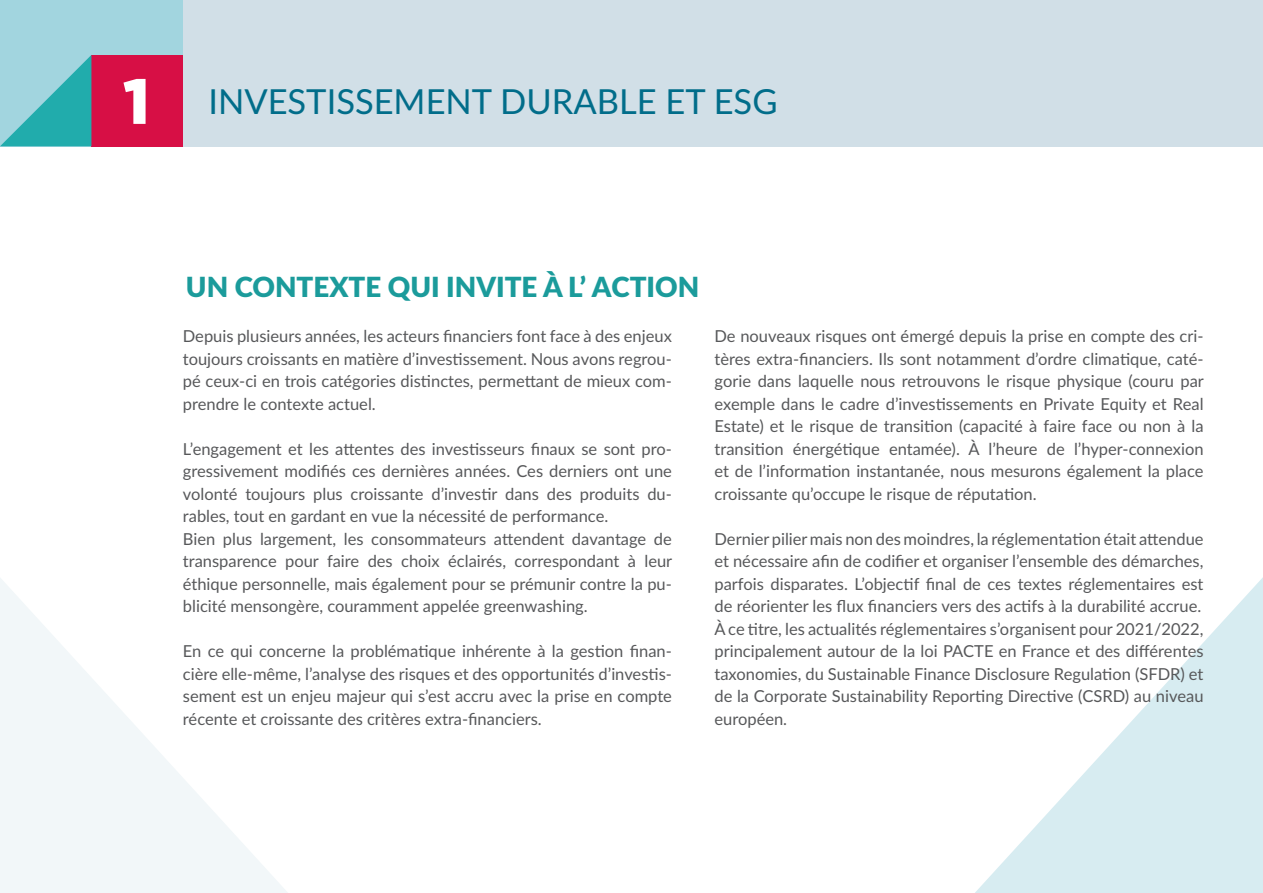
<style>
.page{position:relative;width:1263px;height:893px;background:#fff}
.page>*{position:absolute;margin:0;border:0;box-sizing:border-box;transform-origin:0 0}
.t1{font:900 63.75px "Gotham";color:#fff}
.t2{font:34.5px "Lato Latin";color:#016d8a}
.t3{font:900 27.75px "Lato Latin";color:#1b9b9b}
.t4{font:16.5px/22.5px "Lato Latin";color:#57585a;text-align:justify}
</style>
<div class="page">
<svg style="left:975px;top:578px;width:287px;height:315px"></svg>
<div style="left:183px;top:0;width:1080px;height:146px;background:#d1dfe7"></div>
<div style="left:0;top:0;width:183px;height:146px;background:#a2d5df"></div>
<div style="left:91px;top:55px;width:92px;height:91px;background:#d70f45"></div>
<svg style="left:0;top:55px;width:91px;height:91px"></svg>
<svg style="left:1262px;top:577px;width:1px;height:316px"></svg>
<svg style="left:0;top:578px;width:288px;height:315px;fill:#f2f7f9"></svg>
<h1 class="t1" style="left:123px;top:57px;width:28px">1</h1>
<h2 class="t2" style="left:208px;top:82px;width:571px">INVESTISSEMENT DURABLE ET ESG</h2>
<h3 class="t3" style="left:186px;top:271px;width:515px">UN CONTEXTE QUI INVITE À L’ ACTION</h3>
<p class="t4" style="left:183px;top:325px;width:491px">Depuis plusieurs années, les acteurs financiers font face à des enjeux toujours croissants en matière d’investissement. Nous avons regrou&shy;pé ceux-ci en trois catégories distinctes, permettant de mieux com&shy;prendre le contexte actuel.</p>
<p class="t4" style="left:183px;top:437px;width:491px;text-align:left">L’engagement et les attentes des investisseurs finaux se sont pro&shy;gressivement modifiés ces dernières années. Ces derniers ont une volonté toujours plus croissante d’investir dans des produits du&shy;rables, tout en gardant en vue la nécessité de performance.<br>Bien plus largement, les consommateurs attendent davantage de transparence pour faire des choix éclairés, correspondant à leur éthique personnelle, mais également pour se prémunir contre la pu&shy;blicité mensongère, couramment appelée greenwashing.</p>
<p class="t4" style="left:183px;top:640px;width:491px">En ce qui concerne la problématique inhérente à la gestion finan&shy;cière elle-même, l’analyse des risques et des opportunités d’investis&shy;sement est un enjeu majeur qui s’est accru avec la prise en compte récente et croissante des critères extra-financiers.</p>
<p class="t4" style="left:714px;top:325px;width:491px">De nouveaux risques ont émergé depuis la prise en compte des cri&shy;tères extra-financiers. Ils sont notamment d’ordre climatique, caté&shy;gorie dans laquelle nous retrouvons le risque physique (couru par exemple dans le cadre d’investissements en Private Equity et Real Estate) et le risque de transition (capacité à faire face ou non à la transition énergétique entamée). À l’heure de l’hyper-connexion et de l’information instantanée, nous mesurons également la place croissante qu’occupe le risque de réputation.</p>
<p class="t4" style="left:714px;top:527px;width:491px;text-align:left">Dernierpilier mais non des moindres, la réglementation était attendue et nécessaire afin de codifier et organiser l’ensemble des démarches, parfois disparates. L’objectif final de ces textes réglementaires est de réorienter les flux financiers vers des actifs à la durabilité accrue.<br>À ce titre, les actualités réglementaires s’organisent pour 2021/2022, principalement autour de la loi PACTE en France et des différentes taxonomies, du Sustainable Finance Disclosure Regulation (SFDR) et de la Corporate Sustainability Reporting Directive (CSRD) au niveau européen.</p>
</div>
